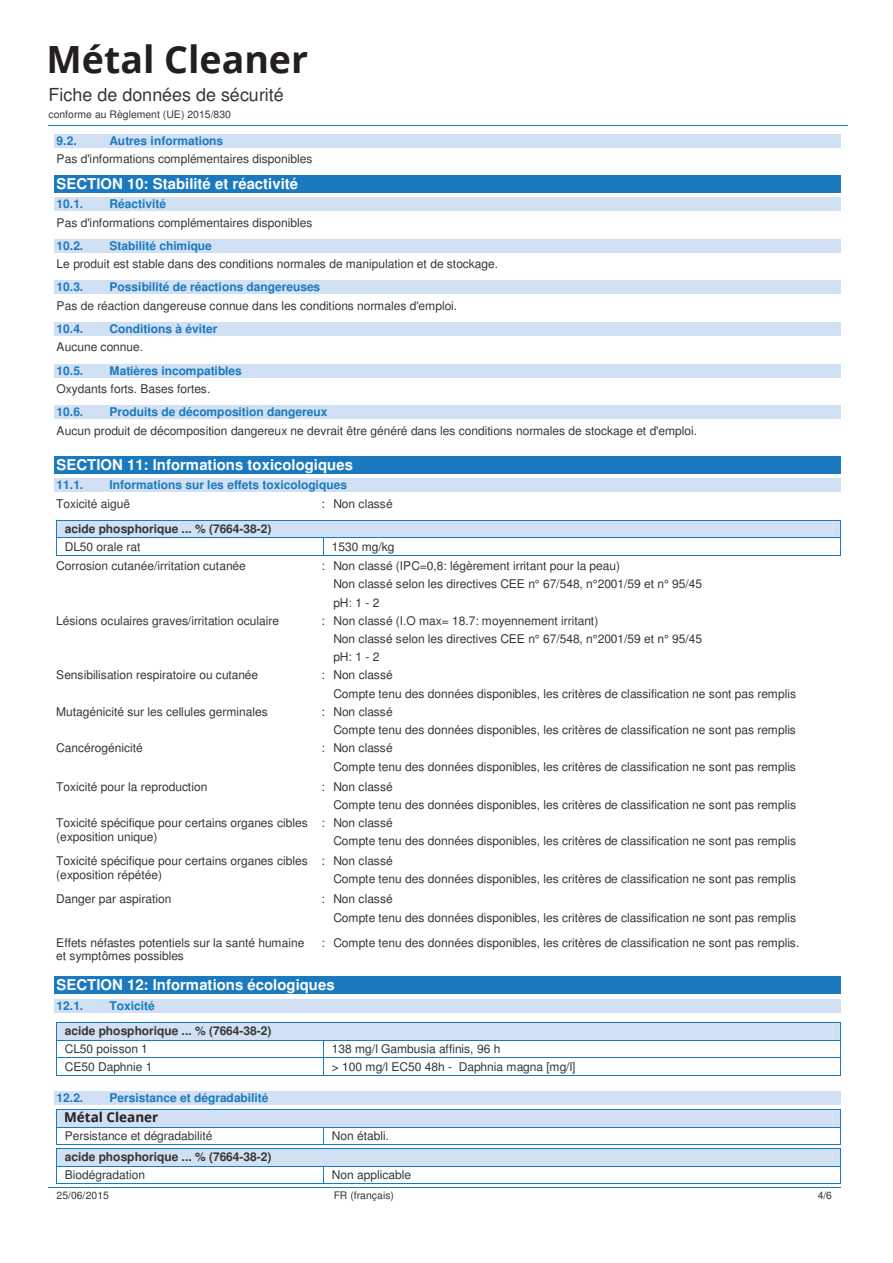
<style>
.page{position:relative;width:893px;height:1263px;background:#fff}
.page>*{position:absolute;margin:0;border:0;box-sizing:border-box;transform-origin:0 0}
.t1{font:700 37.5px "Open Sans";color:#231f20}
.t2{font:700 23.85px "Helvetica";color:#333635}
.t3{font:18px "Helvetica";color:#333635}
.t4{font:700 14.85px "Helvetica";color:#fff}
.t5{font:700 13.5px "Open Sans";color:#231f20}
.t6{font:12px/18.3px "Helvetica";letter-spacing:-.005em;color:#333635}
.t7{font:700 12px "Helvetica";letter-spacing:-.005em;color:#1b7abf}
.t8{font:700 12px "Helvetica";color:#333635}
.t9{font:10.35px "Helvetica";letter-spacing:-.005em;color:#333635}
</style>
<div class="page">
<hr style="left:48px;top:125px;width:799px;height:1px;background:#1b7abf">
<hr style="left:49px;top:1187px;width:209px;height:1px;background:#1b7abf">
<div style="left:55px;top:134px;width:786px;height:14px;background:#d1e0f2"></div>
<div style="left:55px;top:175px;width:786px;height:17px;background:#1b7abf"></div>
<div style="left:55px;top:197px;width:786px;height:14px;background:#d1e0f2"></div>
<div style="left:55px;top:239px;width:786px;height:14px;background:#d1e0f2"></div>
<div style="left:55px;top:281px;width:786px;height:13px;background:#d1e0f2"></div>
<div style="left:55px;top:322px;width:786px;height:14px;background:#d1e0f2"></div>
<div style="left:55px;top:364px;width:786px;height:14px;background:#d1e0f2"></div>
<div style="left:55px;top:405px;width:786px;height:14px;background:#d1e0f2"></div>
<div style="left:55px;top:456px;width:786px;height:17px;background:#1b7abf"></div>
<div style="left:55px;top:478px;width:786px;height:14px;background:#d1e0f2"></div>
<svg style="left:56px;top:520px;width:785px;height:36px"></svg>
<div style="left:55px;top:977px;width:786px;height:17px;background:#1b7abf"></div>
<div style="left:55px;top:999px;width:786px;height:14px;background:#d1e0f2"></div>
<svg style="left:56px;top:1022px;width:785px;height:54px"></svg>
<div style="left:55px;top:1091px;width:786px;height:14px;background:#d1e0f2"></div>
<svg style="left:56px;top:1109px;width:785px;height:79px"></svg>
<div style="left:64px;top:1112px;width:108px;height:13px;background:#d1e0f2"></div>
<h1 class="t1" style="left:47px;top:33px;width:263px">Métal Cleaner</h1>
<h2 class="t2" style="left:49px;top:56px;width:161px">CUIVRE NETT</h2>
<h3 class="t3" style="left:49px;top:84px;width:237px">Fiche de données de sécurité</h3>
<p class="t9" style="left:49px;top:108px;width:184px">conforme au Règlement (UE) 2015/830</p>
<p class="t7" style="left:57px;top:134px;width:22px">9.2.</p>
<p class="t7" style="left:110px;top:134px;width:115px">Autres informations</p>
<p class="t6" style="left:57px;top:150px;width:257px">Pas d'informations complémentaires disponibles</p>
<p class="t4" style="left:57px;top:175px;width:243px">SECTION 10: Stabilité et réactivité</p>
<p class="t7" style="left:57px;top:197px;width:28px">10.1.</p>
<p class="t7" style="left:110px;top:197px;width:58px">Réactivité</p>
<p class="t6" style="left:57px;top:213px;width:257px">Pas d'informations complémentaires disponibles</p>
<p class="t7" style="left:57px;top:238px;width:28px">10.2.</p>
<p class="t7" style="left:110px;top:238px;width:104px">Stabilité chimique</p>
<p class="t6" style="left:57px;top:255px;width:443px">Le produit est stable dans des conditions normales de manipulation et de stockage.</p>
<p class="t7" style="left:57px;top:280px;width:28px">10.3.</p>
<p class="t7" style="left:110px;top:280px;width:212px">Possibilité de réactions dangereuses</p>
<p class="t6" style="left:57px;top:296px;width:402px">Pas de réaction dangereuse connue dans les conditions normales d'emploi.</p>
<p class="t7" style="left:57px;top:322px;width:28px">10.4.</p>
<p class="t7" style="left:110px;top:322px;width:109px">Conditions à éviter</p>
<p class="t6" style="left:57px;top:338px;width:88px">Aucune connue.</p>
<p class="t7" style="left:57px;top:363px;width:28px">10.5.</p>
<p class="t7" style="left:110px;top:363px;width:134px">Matières incompatibles</p>
<p class="t6" style="left:57px;top:379px;width:155px">Oxydants forts. Bases fortes.</p>
<p class="t7" style="left:57px;top:405px;width:28px">10.6.</p>
<p class="t7" style="left:110px;top:405px;width:219px">Produits de décomposition dangereux</p>
<p class="t6" style="left:57px;top:421px;width:642px">Aucun produit de décomposition dangereux ne devrait être généré dans les conditions normales de stockage et d'emploi.</p>
<p class="t4" style="left:57px;top:456px;width:298px">SECTION 11: Informations toxicologiques</p>
<p class="t7" style="left:57px;top:478px;width:28px">11.1.</p>
<p class="t7" style="left:110px;top:478px;width:239px">Informations sur les effets toxicologiques</p>
<p class="t6" style="left:56px;top:494px;width:75px">Toxicité aiguë</p>
<p class="t6" style="left:321px;top:494px;width:73px">: Non classé</p>
<p class="t8" style="left:65px;top:522px;width:208px">acide phosphorique ... % (7664-38-2)</p>
<p class="t6" style="left:65px;top:537px;width:77px">DL50 orale rat</p>
<p class="t6" style="left:332px;top:537px;width:64px">1530 mg/kg</p>
<p class="t6" style="left:56px;top:556px;width:191px">Corrosion cutanée/irritation cutanée</p>
<p class="t6" style="left:333px;top:556px;width:370px;text-indent:-12px">: Non classé (IPC=0,8: légèrement irritant pour la peau)<br>Non classé selon les directives CEE n° 67/548, n°2001/59 et n° 95/45 pH: 1 - 2</p>
<p class="t6" style="left:56px;top:611px;width:224px">Lésions oculaires graves/irritation oculaire</p>
<p class="t6" style="left:333px;top:611px;width:370px;text-indent:-12px">: Non classé (I.O max= 18.7: moyennement irritant)<br>Non classé selon les directives CEE n° 67/548, n°2001/59 et n° 95/45 pH: 1 - 2</p>
<p class="t6" style="left:56px;top:666px;width:203px">Sensibilisation respiratoire ou cutanée</p>
<p class="t6" style="left:333px;top:666px;width:464px;text-indent:-12px">: Non classé<br>Compte tenu des données disponibles, les critères de classification ne sont pas remplis</p>
<p class="t6" style="left:56px;top:702px;width:213px">Mutagénicité sur les cellules germinales</p>
<p class="t6" style="left:333px;top:702px;width:464px;text-indent:-12px">: Non classé<br>Compte tenu des données disponibles, les critères de classification ne sont pas remplis</p>
<p class="t6" style="left:56px;top:739px;width:88px">Cancérogénicité</p>
<p class="t6" style="left:333px;top:739px;width:464px;text-indent:-12px">: Non classé<br>Compte tenu des données disponibles, les critères de classification ne sont pas remplis</p>
<p class="t6" style="left:56px;top:777px;width:153px">Toxicité pour la reproduction</p>
<p class="t6" style="left:333px;top:777px;width:464px;text-indent:-12px">: Non classé<br>Compte tenu des données disponibles, les critères de classification ne sont pas remplis</p>
<p class="t6" style="left:56px;top:816px;width:253px;line-height:13.8px">Toxicité spécifique pour certains organes cibles (exposition unique)</p>
<p class="t6" style="left:333px;top:813px;width:464px;text-indent:-12px">: Non classé<br>Compte tenu des données disponibles, les critères de classification ne sont pas remplis</p>
<p class="t6" style="left:56px;top:854px;width:253px;line-height:13.8px">Toxicité spécifique pour certains organes cibles (exposition répétée)</p>
<p class="t6" style="left:333px;top:852px;width:464px;text-indent:-12px">: Non classé<br>Compte tenu des données disponibles, les critères de classification ne sont pas remplis</p>
<p class="t6" style="left:56px;top:890px;width:117px">Danger par aspiration</p>
<p class="t6" style="left:333px;top:890px;width:464px;text-indent:-12px">: Non classé<br>Compte tenu des données disponibles, les critères de classification ne sont pas remplis</p>
<p class="t6" style="left:56px;top:936px;width:250px;line-height:13.6px">Effets néfastes potentiels sur la santé humaine et symptômes possibles</p>
<p class="t6" style="left:321px;top:933px;width:479px">: Compte tenu des données disponibles, les critères de classification ne sont pas remplis.</p>
<p class="t4" style="left:57px;top:976px;width:280px">SECTION 12: Informations écologiques</p>
<p class="t7" style="left:57px;top:998px;width:28px">12.1.</p>
<p class="t7" style="left:110px;top:998px;width:47px">Toxicité</p>
<p class="t8" style="left:65px;top:1024px;width:208px">acide phosphorique ... % (7664-38-2)</p>
<p class="t6" style="left:65px;top:1040px;width:85px">CL50 poisson 1</p>
<p class="t6" style="left:332px;top:1040px;width:170px">138 mg/l Gambusia affinis, 96 h</p>
<p class="t6" style="left:65px;top:1057px;width:89px">CE50 Daphnie 1</p>
<p class="t6" style="left:332px;top:1057px;width:245px">&gt; 100 mg/l EC50 48h - Daphnia magna [mg/l]</p>
<p class="t7" style="left:57px;top:1091px;width:28px">12.2.</p>
<p class="t7" style="left:110px;top:1091px;width:160px">Persistance et dégradabilité</p>
<p class="t8" style="left:65px;top:1111px;width:81px">CUIVRE NETT</p>
<p class="t6" style="left:65px;top:1126px;width:149px">Persistance et dégradabilité</p>
<p class="t6" style="left:332px;top:1126px;width:59px">Non établi.</p>
<p class="t8" style="left:65px;top:1150px;width:208px">acide phosphorique ... % (7664-38-2)</p>
<p class="t6" style="left:65px;top:1166px;width:82px">Biodégradation</p>
<p class="t6" style="left:332px;top:1166px;width:81px">Non applicable</p>
<p class="t5" style="left:64px;top:1108px;width:96px">Métal Cleaner</p>
<p class="t9" style="left:57px;top:1189px;width:54px">25/06/2015</p>
<p class="t9" style="left:334px;top:1189px;width:62px">FR (français)</p>
<p class="t9" style="left:818px;top:1189px;width:16px">4/6</p>
</div>
